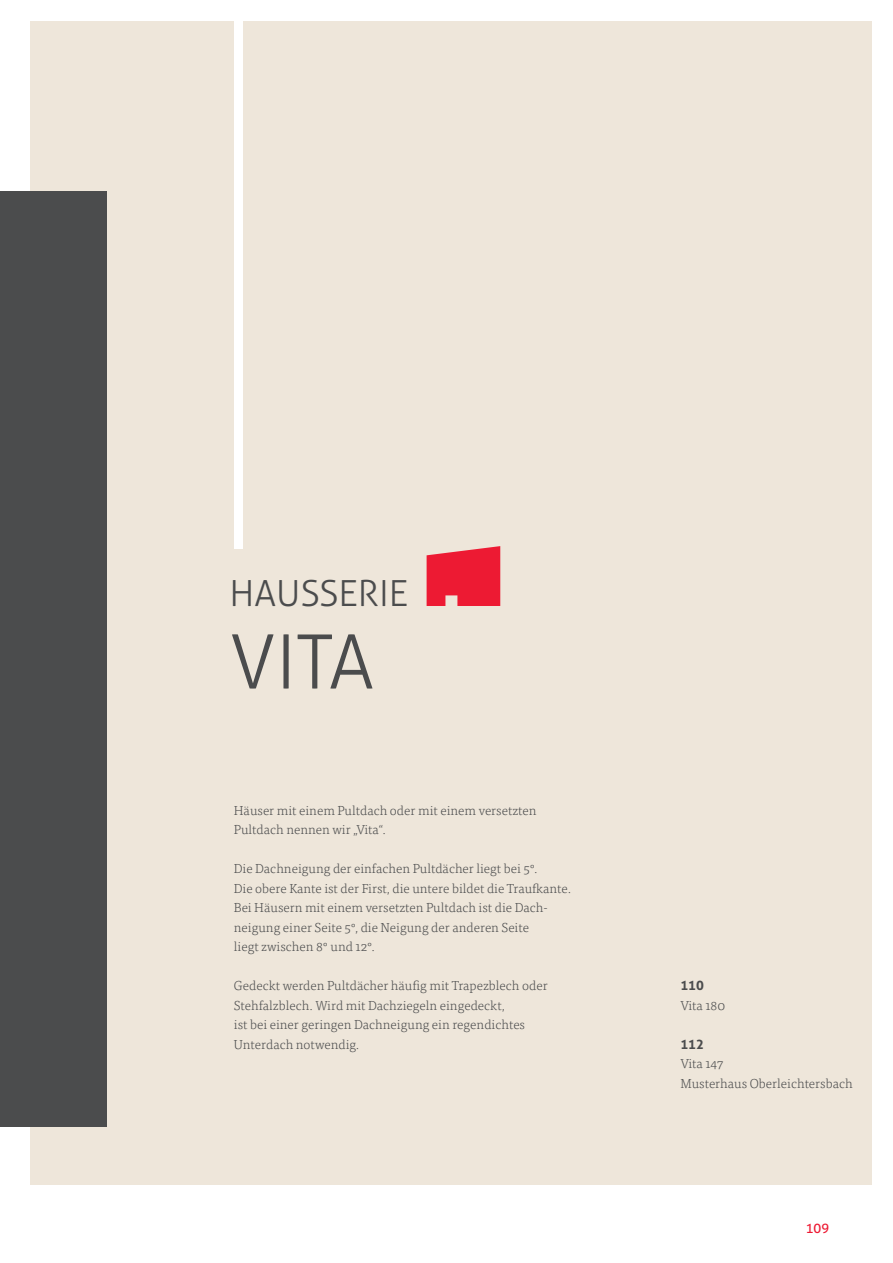
<style>
.page{position:relative;width:893px;height:1263px;background:#fff}
.page>*{position:absolute;margin:0;border:0;box-sizing:border-box;transform-origin:0 0}
.t1{font:300 75px "Aller";color:#4b4c4d}
.t2{font:300 36px "Aller";color:#4b4c4d}
.t3{font:300 13.05px/19.5px "Tisa Pro";color:#4b4c4d}
.t4{font:700 13.05px "Aller";color:#4b4c4d}
.t5{font:13.05px "Aller";color:#ed1a33}
</style>
<div class="page">
<div style="left:30px;top:21px;width:842px;height:1164px;background:#eee6da"></div>
<div style="left:0;top:191px;width:106px;height:935px;background:#4b4c4d"></div>
<div style="left:234px;top:21px;width:8px;height:528px;background:#fff"></div>
<svg style="left:427px;top:546px;width:73px;height:60px;background:#ed2f44"></svg>
<h2 class="t2" style="left:230px;top:571px;width:180px">HAUSSERIE</h2>
<h1 class="t1" style="left:230px;top:617px;width:146px">VITA</h1>
<p class="t3" style="left:234px;top:800px;width:304px">Häuser mit einem Pultdach oder mit einem versetzten<br>Pultdach nennen wir „Vita“.</p>
<p class="t3" style="left:234px;top:858px;width:339px">Die Dachneigung der einfachen Pultdächer liegt bei 5°.<br>Die obere Kante ist der First, die untere bildet die Traufkante.<br>Bei Häusern mit einem versetzten Pultdach ist die Dach&shy;neigung einer Seite 5°, die Neigung der anderen Seite<br>liegt zwischen 8° und 12°.</p>
<p class="t3" style="left:234px;top:975px;width:315px">Gedeckt werden Pultdächer häufig mit Trapezblech oder Stehfalzblech. Wird mit Dachziegeln eingedeckt,<br>ist bei einer geringen Dachneigung ein regendichtes Unterdach notwendig.</p>
<p class="t4" style="left:680px;top:977px;width:25px">110</p>
<p class="t3" style="left:680px;top:995px;width:46px">Vita 180</p>
<p class="t4" style="left:680px;top:1036px;width:25px">112</p>
<p class="t3" style="left:680px;top:1053px;width:174px">Vita 147<br>Musterhaus Oberleichtersbach</p>
<p class="t5" style="left:806px;top:1221px;width:25px">109</p>
</div>
